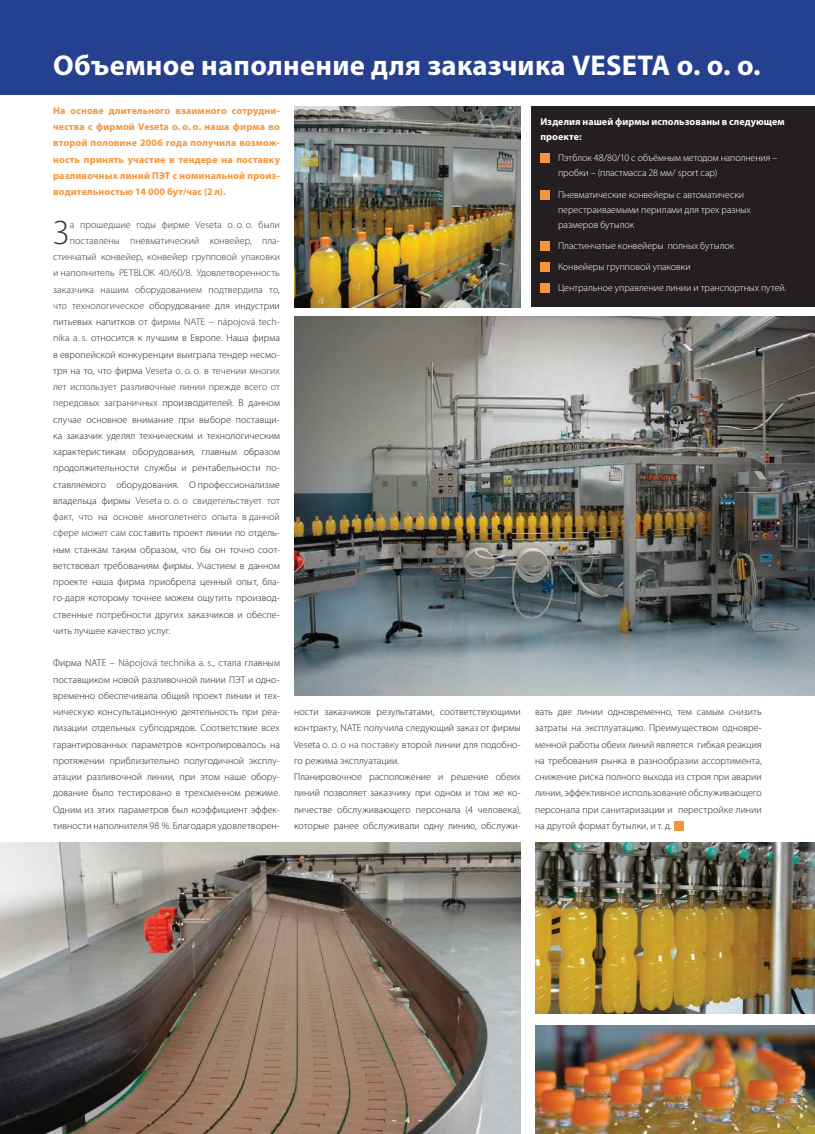
<style>
.page{position:relative;width:815px;height:1134px;background:#fff}
.page>*{position:absolute;margin:0;border:0;box-sizing:border-box;transform-origin:0 0}
.t1{font:300 34.12px "Myriad Pro";color:#303133}
.t2{font:700 28.75px "Myriad Pro";letter-spacing:.01em;color:#fff}
.t3{font:300 10px/16.2px "Myriad Pro";letter-spacing:.005em;color:#231f20;text-align:justify}
.t4{font:300 10px "Myriad Pro";letter-spacing:.005em;color:#303133}
.t5{font:300 10px/15px "Myriad Pro";letter-spacing:-.005em;color:#fff}
.t6{font:700 10px/16.2px "Myriad Pro";letter-spacing:.015em;color:#f79439;text-align:justify}
.t7{font:700 10px/15px "Myriad Pro";letter-spacing:.005em;color:#fff}
.t8{font:700 8.75px "Bliss LE";color:#fff}
.s1{color:#303133}
.s2{color:#231f20}
</style>
<div class="page">
<div style="left:0;top:0;width:815px;height:94px;background:#25408e"></div>
<img style="left:294px;top:106px;width:227px;height:201px">
<div style="left:531px;top:106px;width:284px;height:201px;background:#231f20"></div>
<img style="left:535px;top:1025px;width:280px;height:109px">
<img style="left:0;top:842px;width:521px;height:292px">
<img style="left:294px;top:316px;width:521px;height:380px">
<img style="left:535px;top:842px;width:280px;height:171px">
<div style="left:675px;top:821px;width:9px;height:10px;background:#f79439"></div>
<div style="left:540px;top:154px;width:10px;height:9px;background:#f79439"></div>
<div style="left:540px;top:190px;width:10px;height:9px;background:#f79439"></div>
<div style="left:540px;top:241px;width:10px;height:10px;background:#f79439"></div>
<div style="left:540px;top:262px;width:10px;height:10px;background:#f79439"></div>
<div style="left:540px;top:284px;width:10px;height:9px;background:#f79439"></div>
<h2 class="t2" style="left:53px;top:54px;width:709px">Объемное наполнение для заказчика VESETA о. о. о.</h2>
<p class="t6" style="left:53px;top:103px;width:228px">На основе длительного взаимного сотрудни&shy;чества с фирмой Veseta о. о. о. наша фирма во второй половине 2006 года получила возмож&shy;ность принять участие в тендере на поставку разливочных линий ПЭТ с номинальной произ&shy;водительностью 14 000 бут/час (2 л).</p>
<h1 class="t1" style="left:53px;top:220px;width:17px">З</h1>
<p class="t4" style="left:70px;top:220px;width:212px">а прошедшие годы фирме Veseta о. о. о. были</p>
<p class="t4" style="left:70px;top:237px;width:212px">поставлены пневматический конвейер, пла-</p>
<p class="t4" style="left:53px;top:253px;width:228px">стинчатый конвейер, конвейер групповой упаковки</p>
<p class="t4" style="left:53px;top:269px;width:228px">и наполнитель PETBLOK 40/60/8. Удовлетворенность</p>
<p class="t4" style="left:53px;top:285px;width:228px">заказчика нашим оборудованием подтвердила то,</p>
<p class="t3" style="left:53px;top:298px;width:228px"><span class="s1">что технологическоe</span> оборудованиe для индустрии</p>
<p class="t4" style="left:53px;top:318px;width:228px"><span class="s2">питьевых напитков</span> от фирмы NATE – nápojová tech-</p>
<p class="t3" style="left:53px;top:331px;width:228px"><span class="s1">nika a. s.</span> относится к лучшим в Европе. Наша фирма</p>
<p class="t3" style="left:53px;top:347px;width:228px">в европейской конкуренции выиграла тендер несмо-</p>
<p class="t4" style="left:53px;top:367px;width:228px"><span class="s2">тря на то, что фирма</span> Veseta о. о. о. в течении многих</p>
<p class="t4" style="left:53px;top:383px;width:228px">лет использует разливочные линии прежде всего от</p>
<p class="t3" style="left:53px;top:396px;width:228px"><span class="s1">передовых заграничных</span> производителей. В данном</p>
<p class="t3" style="left:53px;top:412px;width:228px">случае основное внимание при выборе поставщи-</p>
<p class="t3" style="left:53px;top:428px;width:228px">ка заказчик уделял техническим и технологическим</p>
<p class="t3" style="left:53px;top:445px;width:228px">характеристикам оборудования, главным образом</p>
<p class="t3" style="left:53px;top:461px;width:228px">продолжительности службы и рентабельности по-</p>
<p class="t3" style="left:53px;top:477px;width:228px">ставляемого оборудования. О профессионализме</p>
<p class="t4" style="left:53px;top:497px;width:228px"><span class="s2">владельца фирмы</span> Veseta о. о. о свидетельствует тот</p>
<p class="t4" style="left:53px;top:513px;width:228px">факт, что на основе многолетнего опыта в данной</p>
<p class="t3" style="left:53px;top:526px;width:228px"><span class="s1">сфере может сам</span> составить проект линии по отдель-</p>
<p class="t3" style="left:53px;top:542px;width:228px">ным станкам таким образом, что бы он точно соот-</p>
<p class="t3" style="left:53px;top:558px;width:228px">ветствовал требованиям фирмы. Участием в данном</p>
<p class="t3" style="left:53px;top:575px;width:228px">проекте наша фирма приобрела ценный опыт, бла-</p>
<p class="t3" style="left:53px;top:591px;width:228px">го-даря которому точнее можем ощутить производ-</p>
<p class="t3" style="left:53px;top:607px;width:228px">ственные потребности других заказчиков и обеспе-</p>
<p class="t3" style="left:53px;top:623px;width:119px">чить лучшее качество услуг.</p>
<p class="t3" style="left:53px;top:656px;width:228px">Фирма NATE – <span class="s1">Nápojová technika a. s.</span>, стала главным поставщиком новой разливочной линии ПЭТ и одно&shy;временно обеспечивала общий проект линии и тех&shy;ническую консультационную деятельность при реа&shy;лизации отдельных субподрядов. Соответствие всех гарантированных параметров контролировалось на протяжении приблизительно полугодичной эксплу&shy;атации разливочной линии, при этом наше обору&shy;дование было тестировано в трехсменном режиме.<br>Одним из этих параметров был коэффициент эффек&shy;тивности наполнителя 98 %. Благодаря удовлетворен-</p>
<p class="t7" style="left:540px;top:115px;width:246px">Изделия нашей фирмы использованы в следующем проекте:</p>
<p class="t5" style="left:558px;top:151px;width:221px">Пэтблок 48/80/10 с объёмным методом наполнения – пробки – (пластмасса 28 мм/ sport cap)</p>
<p class="t5" style="left:558px;top:188px;width:194px">Пневматические конвейеры с автоматически перестраиваемыми перилами для трех разных размеров бутылок</p>
<p class="t5" style="left:558px;top:236px;width:230px;line-height:21.2px">Пластинчатые конвейеры полных бутылок<br>Конвейеры групповой упаковки<br>Центральное управление линии и транспортных путей.</p>
<p class="t3" style="left:294px;top:705px;width:228px;text-align:left">ности заказчиков результатами, соответствующими контракту, NATE получила следующий заказ от фирмы Veseta <span class="s1">о. о. о на поставку</span> второй линии для подобно&shy;го режима эксплуатации.<br>Планировочное расположение и решение обеих линий позволяет заказчику при одном и том же ко&shy;личестве обслуживающего персонала (4 человека), которые ранее обслуживали одну линию, обслужи-</p>
<p class="t3" style="left:535px;top:705px;width:228px">вать две линии одновременно, тем самым снизить затраты на эксплуатацию. Преимуществом одновре&shy;менной работы обеих линий является гибкая реакция на требования рынка в разнообразии ассортимента, снижение риска полного выхода из строя при аварии линии, эффективное использование обслуживающего персонала при санитаризации и перестройке линии на другой формат бутылки, и т. д.</p>
<p class="t8" style="left:392px;top:1116px;width:32px">– 4 –</p>
</div>
